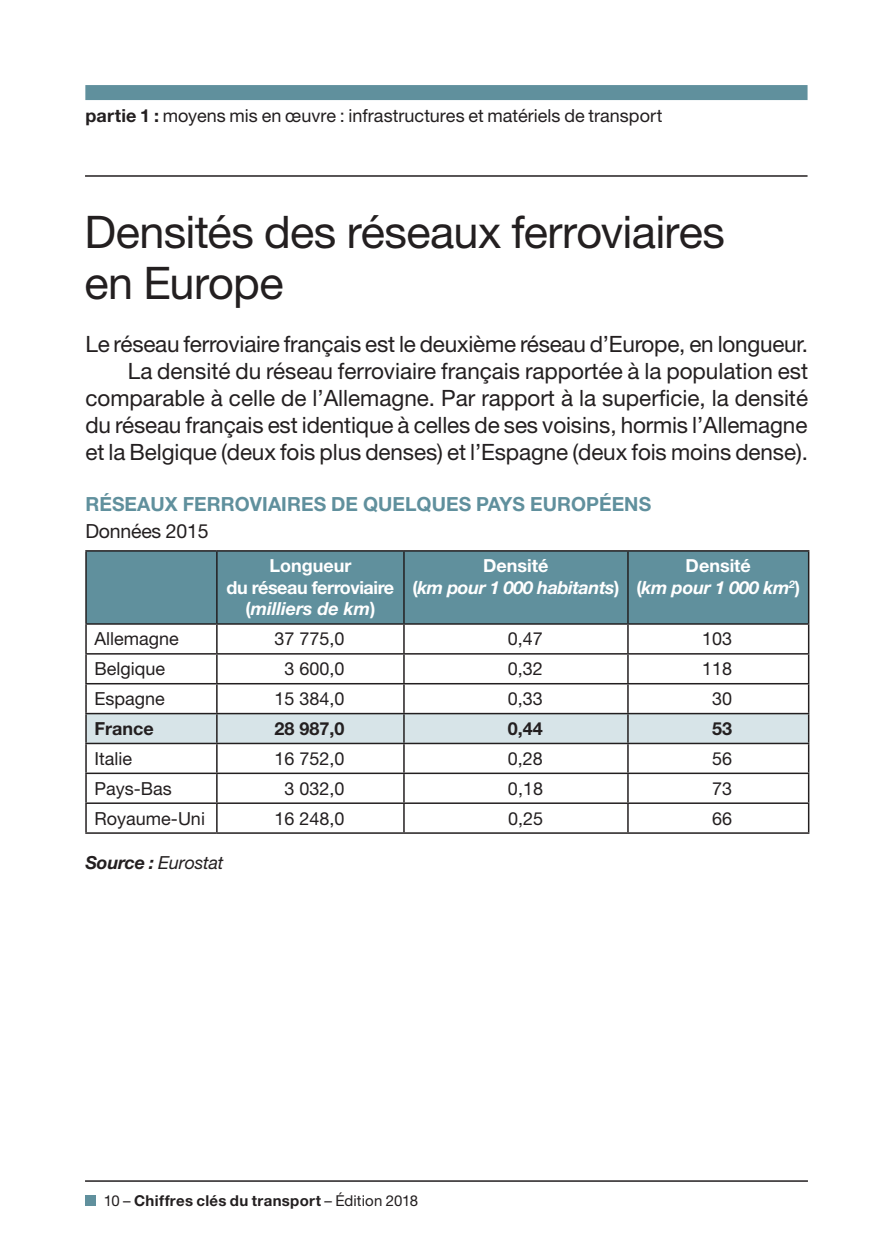
<style>
.page{position:relative;width:893px;height:1259px;background:#fff}
.page>*{position:absolute;margin:0;border:0;box-sizing:border-box;transform-origin:0 0}
.t1{font:45px/51px "Helvetica Neue LT Std";letter-spacing:-.015em;color:#231f20}
.t2{font:22.5px/27px "Helvetica Neue LT Std";letter-spacing:-.005em;color:#231f20;text-align:right}
.t3{font:700 19.5px "Helvetica Neue LT Std";letter-spacing:.005em;color:#60909d}
.t4{font:19.5px "Helvetica Neue LT Std";letter-spacing:-.01em;color:#231f20}
.t5{font:18px "Helvetica Neue LT Std";color:#231f20}
.t6{font:italic 700 18px/21.6px "Helvetica Neue LT Std";letter-spacing:-.025em;color:#fff;text-align:center}
.t7{font:700 18px/21.6px "Helvetica Neue LT Std";letter-spacing:-.025em;color:#fff;text-align:center}
.t8{font:700 18px "Helvetica Neue LT Std";color:#231f20}
.t9{font:italic 18px "Helvetica Neue LT Std";letter-spacing:-.01em;color:#231f20}
.t10{font:700 15px "Helvetica Neue LT Std";letter-spacing:.02em;color:#231f20}
.s1{font-weight:700}
.s2{font-style:italic}
.s3{font-style:normal}
.s4{font-weight:400}
</style>
<div class="page">
<div style="left:85px;top:1195px;width:11px;height:11px;background:#60909d"></div>
<hr style="left:85px;top:1180px;width:723px;height:1px;background:#231f20">
<hr style="left:85px;top:175px;width:722px;height:2px;background:#231f20">
<div style="left:85px;top:85px;width:722px;height:15px;background:#60909d"></div>
<div style="left:87px;top:551px;width:721px;height:72px;background:#60909d"></div>
<hr style="left:217px;top:550px;width:187px;height:1px;background:#231f20">
<hr style="left:404px;top:550px;width:224px;height:1px;background:#231f20">
<hr style="left:403px;top:551px;width:2px;height:72px;background:#231f20">
<hr style="left:628px;top:550px;width:181px;height:1px;background:#231f20">
<hr style="left:627px;top:551px;width:2px;height:72px;background:#231f20">
<hr style="left:808px;top:551px;width:1px;height:72px;background:#231f20">
<hr style="left:85px;top:625px;width:2px;height:28px;background:#231f20">
<hr style="left:217px;top:623px;width:187px;height:2px;background:#231f20">
<hr style="left:404px;top:623px;width:224px;height:2px;background:#231f20">
<hr style="left:628px;top:623px;width:181px;height:2px;background:#231f20">
<hr style="left:85px;top:653px;width:132px;height:1px;background:#231f20">
<hr style="left:85px;top:654px;width:2px;height:29px;background:#231f20">
<hr style="left:85px;top:683px;width:132px;height:1px;background:#231f20">
<hr style="left:85px;top:684px;width:2px;height:29px;background:#231f20">
<hr style="left:85px;top:713px;width:132px;height:1px;background:#231f20">
<hr style="left:85px;top:714px;width:2px;height:28px;background:#231f20">
<hr style="left:85px;top:742px;width:132px;height:2px;background:#231f20">
<hr style="left:85px;top:744px;width:2px;height:28px;background:#231f20">
<hr style="left:85px;top:772px;width:132px;height:2px;background:#231f20">
<hr style="left:85px;top:774px;width:2px;height:28px;background:#231f20">
<hr style="left:85px;top:802px;width:132px;height:2px;background:#231f20">
<hr style="left:85px;top:804px;width:2px;height:28px;background:#231f20">
<svg style="left:86px;top:625px;width:723px;height:207px"></svg>
<hr style="left:85px;top:832px;width:132px;height:2px;background:#231f20">
<hr style="left:217px;top:832px;width:187px;height:2px;background:#231f20">
<hr style="left:404px;top:832px;width:224px;height:2px;background:#231f20">
<hr style="left:628px;top:832px;width:181px;height:2px;background:#231f20">
<hr style="left:85px;top:550px;width:132px;height:1px;background:#231f20">
<hr style="left:85px;top:551px;width:2px;height:72px;background:#231f20">
<hr style="left:216px;top:551px;width:2px;height:72px;background:#231f20">
<hr style="left:85px;top:623px;width:132px;height:2px;background:#231f20">
<p class="t5" style="left:85px;top:105px;width:578px"><span class="s1">partie 1 :</span> moyens mis en œuvre : infrastructures et matériels de transport</p>
<h1 class="t1" style="left:84px;top:206px;width:642px">Densités des réseaux ferroviaires en Europe</h1>
<p class="t2" style="left:85px;top:330px;width:724px">Le réseau ferroviaire français est le deuxième réseau d’Europe, en longueur.<br>La densité du réseau ferroviaire français rapportée à la population est comparable à celle de l’Allemagne. Par rapport à la superficie, la densité du réseau français est identique à celles de ses voisins, hormis l’Allemagne et la Belgique (deux fois plus denses) et l’Espagne (deux fois moins dense).</p>
<p class="t3" style="left:85px;top:492px;width:567px">RÉSEAUX FERROVIAIRES DE QUELQUES PAYS EUROPÉENS</p>
<p class="t4" style="left:85px;top:519px;width:125px">Données 2015</p>
<p class="t7" style="left:227px;top:554px;width:169px">Longueur<br>du réseau ferroviaire (<span class="s2">milliers de km</span>)</p>
<p class="t6" style="left:412px;top:554px;width:208px"><span class="s3">Densité<br>(</span>km pour 1 000 habitants<span class="s3">)</span></p>
<p class="t6" style="left:636px;top:554px;width:165px"><span class="s3">Densité<br>(</span>km pour 1 000 km<sup>2</sup><span class="s3">)</span></p>
<p class="t5" style="left:95px;top:628px;width:86px">Allemagne</p>
<p class="t5" style="left:274px;top:628px;width:72px">37 775,0</p>
<p class="t5" style="left:508px;top:628px;width:37px">0,47</p>
<p class="t5" style="left:702px;top:628px;width:32px">103</p>
<p class="t5" style="left:95px;top:658px;width:72px">Belgique</p>
<p class="t5" style="left:284px;top:658px;width:62px">3 600,0</p>
<p class="t5" style="left:508px;top:658px;width:37px">0,32</p>
<p class="t5" style="left:702px;top:658px;width:32px">118</p>
<p class="t5" style="left:95px;top:688px;width:72px">Espagne</p>
<p class="t5" style="left:274px;top:688px;width:72px">15 384,0</p>
<p class="t5" style="left:508px;top:688px;width:37px">0,33</p>
<p class="t5" style="left:712px;top:688px;width:22px">30</p>
<p class="t8" style="left:95px;top:717px;width:61px">France</p>
<p class="t8" style="left:274px;top:717px;width:72px">28 987,0</p>
<p class="t8" style="left:508px;top:717px;width:37px">0,44</p>
<p class="t8" style="left:712px;top:717px;width:22px">53</p>
<p class="t5" style="left:95px;top:747px;width:39px">Italie</p>
<p class="t5" style="left:274px;top:747px;width:72px">16 752,0</p>
<p class="t5" style="left:508px;top:747px;width:37px">0,28</p>
<p class="t5" style="left:712px;top:747px;width:22px">56</p>
<p class="t5" style="left:95px;top:777px;width:79px">Pays-Bas</p>
<p class="t5" style="left:284px;top:777px;width:62px">3 032,0</p>
<p class="t5" style="left:508px;top:777px;width:37px">0,18</p>
<p class="t5" style="left:712px;top:777px;width:22px">73</p>
<p class="t5" style="left:95px;top:807px;width:112px">Royaume-Uni</p>
<p class="t5" style="left:274px;top:807px;width:72px">16 248,0</p>
<p class="t5" style="left:508px;top:807px;width:37px">0,25</p>
<p class="t5" style="left:712px;top:807px;width:22px">66</p>
<p class="t9" style="left:85px;top:852px;width:140px"><span class="s1">Source :</span> Eurostat</p>
<p class="t10" style="left:104px;top:1191px;width:316px"><span class="s4">10 –</span> Chiffres clés du transport <span class="s4">– Édition 2018</span></p>
</div>
